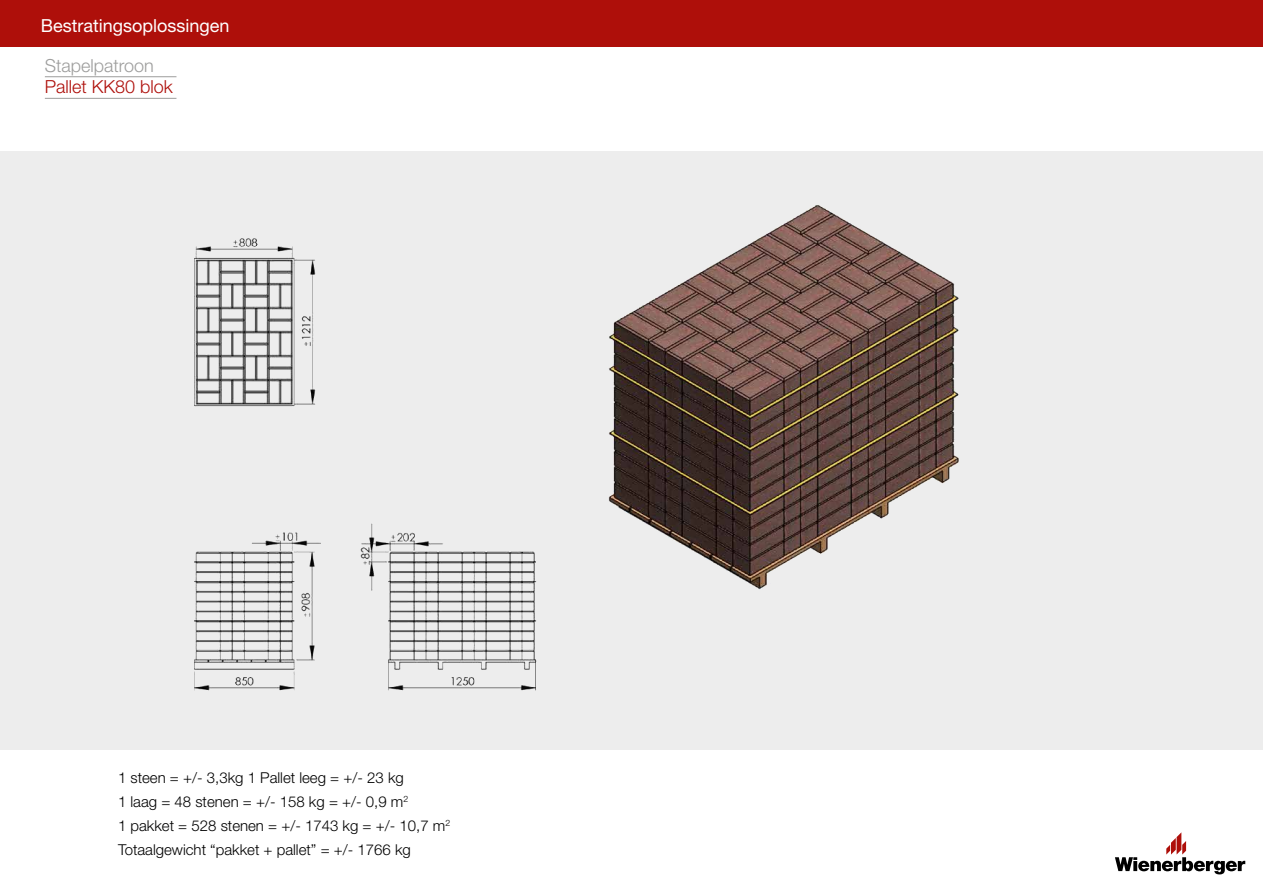
<style>
.page{position:relative;width:1263px;height:893px;background:#fff}
.page>*{position:absolute;margin:0;border:0;box-sizing:border-box;transform-origin:0 0}
.t1{font:18px "Helvetica Neue";color:#fff}
.t2{font:300 18px "Helvetica Neue";color:#ae0f0a}
.t3{font:300 18px "Helvetica Neue";color:#9d9d9c}
.t4{font:300 15px/24px "Helvetica Neue";color:#000}
</style>
<div class="page">
<div style="left:0;top:151px;width:1263px;height:598px;background:#ededed"></div>
<div style="left:0;top:0;width:1263px;height:47px;background:#ae0f0a"></div>
<hr style="left:45px;top:76px;width:131px;height:1px;background:#9d9d9c">
<hr style="left:45px;top:98px;width:131px;height:1px;background:#9d9d9c">
<svg style="left:1115px;top:832px;width:130px;height:42px"></svg>
<img style="left:194px;top:205px;width:765px;height:486px">
<p class="t1" style="left:41px;top:15px;width:190px">Bestratingsoplossingen</p>
<p class="t3" style="left:45px;top:54px;width:111px">Stapelpatroon</p>
<p class="t2" style="left:45px;top:76px;width:130px">Pallet KK80 blok</p>
<p class="t4" style="left:118px;top:765px;width:334px">1 steen = +/- 3,3kg 1 Pallet leeg = +/- 23 kg<br>1 laag = 48 stenen = +/- 158 kg = +/- 0,9 m<sup>2<br></sup>1 pakket = 528 stenen = +/- 1743 kg = +/- 10,7 m<sup>2<br></sup>Totaalgewicht “pakket + pallet” = +/- 1766 kg</p>
</div>
